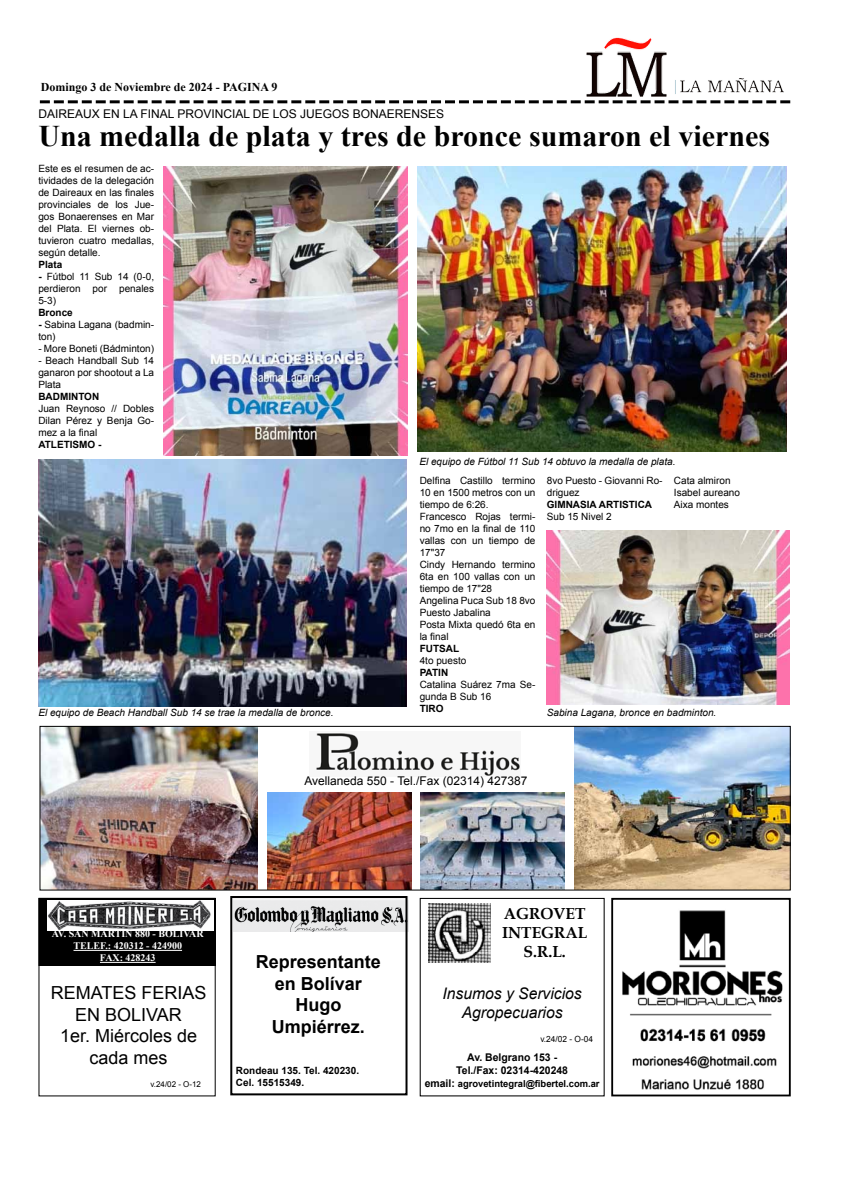
<style>
.page{position:relative;width:842px;height:1191px;background:#fff}
.page>*{position:absolute;margin:0;border:0;box-sizing:border-box;transform-origin:0 0}
.t1{font:700 30px "Times New Roman";color:#000}
.t2{font:18px/21.6px "Arial";color:#000;text-align:center}
.t3{font:700 18px/21.6px "Arial";color:#000;text-align:center}
.t4{font:italic 15.9px/19.1px "Arial";color:#000;text-align:center}
.t5{font:700 15.9px/19.1px "Book Antiqua";color:#000;text-align:center}
.t6{font:12px "Arial";color:#000}
.t7{font:700 12px "Times New Roman";color:#000}
.t8{font:700 10.6px/12.7px "Arial";color:#000;text-align:center}
.t9{font:10px/12px "Arial";color:#000}
.t10{font:italic 10px "Arial";color:#000}
.t11{font:700 10px/12px "Arial";color:#000}
.t12{font:700 10px/12px "Times New Roman";color:#fff;text-align:center}
.t13{font:700 9.6px "Arial";color:#000}
.t14{font:8.5px "Arial";color:#000}
.t15{font:8px "Arial";color:#000}
.s1{font-weight:700}
.s2{font-size:10.6px}
</style>
<div class="page">
<svg style="left:40px;top:100px;width:750px;height:3px"></svg>
<img style="left:586px;top:37px;width:198px;height:60px">
<img style="left:421px;top:792px;width:144px;height:96px">
<img style="left:41px;top:728px;width:217px;height:160px">
<img style="left:574px;top:728px;width:215px;height:160px">
<img style="left:267px;top:792px;width:144px;height:96px">
<img style="left:316px;top:733px;width:204px;height:43px">
<div style="left:39px;top:726px;width:752px;height:164px;border:1px solid #000"></div>
<img style="left:233px;top:896px;width:175px;height:35px">
<div style="left:230px;top:896px;width:177px;height:199px;border:2px solid #000"></div>
<div style="left:39px;top:898px;width:176px;height:67px;background:#000"></div>
<div style="left:38px;top:898px;width:178px;height:68px;border:1px solid #000"></div>
<div style="left:38px;top:898px;width:178px;height:198px;border:1px solid #000"></div>
<img style="left:48px;top:900px;width:165px;height:30px">
<hr style="left:74px;top:950px;width:108px;height:1px;background:#fff">
<hr style="left:100px;top:962px;width:56px;height:1px;background:#fff">
<img style="left:428px;top:904px;width:63px;height:58px">
<img style="left:622px;top:910px;width:161px;height:180px">
<div style="left:611px;top:898px;width:180px;height:198px;border:2px solid #000"></div>
<img style="left:164px;top:167px;width:243px;height:289px">
<img style="left:418px;top:167px;width:369px;height:284px">
<img style="left:546px;top:530px;width:243px;height:174px">
<img style="left:38px;top:459px;width:368px;height:247px">
<p class="t7" style="left:41px;top:79px;width:238px">Domingo 3 de Noviembre de 2024 - PAGINA 9</p>
<p class="t6" style="left:38px;top:105px;width:407px">DAIREAUX EN LA FINAL PROVINCIAL DE LOS JUEGOS BONAERENSES</p>
<h1 class="t1" style="left:38px;top:115px;width:733px">Una medalla de plata y tres de bronce sumaron el viernes</h1>
<p class="t9" style="left:38px;top:162px;width:117px;text-align:justify">Este es el resumen de ac&shy;tividades de la delegación de Daireaux en las finales provinciales de los Jue&shy;gos Bonaerenses en Mar del Plata. El viernes ob&shy;tuvieron cuatro medallas, según detalle.</p>
<p class="t11" style="left:38px;top:258px;width:25px">Plata</p>
<p class="t9" style="left:38px;top:270px;width:117px;text-align:justify"><span class="s1">-</span> Fútbol 11 Sub 14 (0-0, perdieron por penales 5-3)</p>
<p class="t11" style="left:38px;top:306px;width:36px">Bronce</p>
<p class="t9" style="left:38px;top:318px;width:117px"><span class="s1">-</span> Sabina Lagana (badmin&shy;ton)</p>
<p class="t9" style="left:38px;top:342px;width:117px">- More Boneti (Bádminton)</p>
<p class="t9" style="left:38px;top:354px;width:117px;text-align:justify">- Beach Handball Sub 14 ganaron por shootout a La Plata</p>
<p class="t11" style="left:38px;top:390px;width:62px">BADMINTON</p>
<p class="t9" style="left:38px;top:402px;width:117px;text-align:justify">Juan Reynoso // Dobles Dilan Pérez y Benja Go&shy;mez a la final</p>
<p class="t11" style="left:38px;top:438px;width:65px">ATLETISMO -</p>
<p class="t10" style="left:38px;top:706px;width:297px">El equipo de Beach Handball Sub 14 se trae la medalla de bronce.</p>
<p class="t10" style="left:419px;top:454px;width:258px">El equipo de Fútbol 11 Sub 14 obtuvo la medalla de plata.</p>
<p class="t9" style="left:420px;top:475px;width:117px">Delfina Castillo termino<br>10 en 1500 metros con un tiempo de 6:26.<br>Francesco Rojas termi&shy;no 7mo en la final de 110 vallas con un tiempo de<br>17"37<br>Cindy Hernando termino<br>6ta en 100 vallas con un tiempo de 17"28<br>Angelina Puca Sub 18 8vo<br>Puesto Jabalina<br>Posta Mixta quedó 6ta en la final</p>
<p class="t11" style="left:420px;top:643px;width:41px">FUTSAL</p>
<p class="t9" style="left:420px;top:655px;width:48px">4to puesto</p>
<p class="t11" style="left:420px;top:667px;width:13px">Patin</p>
<p class="t9" style="left:420px;top:679px;width:117px">Catalina Suárez 7ma Se&shy;gunda B Sub 16</p>
<p class="t11" style="left:420px;top:703px;width:13px">Tiro</p>
<p class="t9" style="left:547px;top:475px;width:117px">8vo Puesto - Giovanni Ro&shy;driguez</p>
<p class="t11" style="left:547px;top:499px;width:107px">GIMNASIA ARTISTICA</p>
<p class="t9" style="left:547px;top:511px;width:67px">Sub 15 Nivel 2</p>
<p class="t9" style="left:674px;top:475px;width:68px">Cata almiron<br>Isabel aureano<br>Aixa montes</p>
<p class="t10" style="left:547px;top:706px;width:171px">Sabina Lagana, bronce en badminton.</p>
<p class="t6" style="left:304px;top:772px;width:225px">Avellaneda 550 - Tel./Fax (02314) 427387</p>
<p class="t12" style="left:52px;top:927px;width:153px">AV. SAN MARTIN 880 - BOLIVAR<br>TELEF.: 420312 - 424900<br>FAX: 428243</p>
<h2 class="t2" style="left:51px;top:982px;width:157px">REMATES FERIAS<br>EN BOLIVAR<br>1er. Miércoles de cada mes</h2>
<p class="t15" style="left:151px;top:1078px;width:52px">v.24/02 - O-12</p>
<h2 class="t3" style="left:256px;top:951px;width:127px">Representante en Bolívar<br>Hugo<br>Umpiérrez.</h2>
<p class="t11" style="left:236px;top:1064px;width:125px">Rondeau 135. Tel. 420230.<br>Cel. 15515349.</p>
<h3 class="t5" style="left:502px;top:903px;width:87px">AGROVET<br>INTEGRAL<br>S.R.L.</h3>
<h3 class="t4" style="left:443px;top:984px;width:141px">Insumos y Servicios<br>Agropecuarios</h3>
<p class="t8" style="left:456px;top:1051px;width:113px">Av. Belgrano 153 -<br>Tel./Fax: 02314-420248</p>
<p class="t13" style="left:425px;top:1077px;width:176px"><span class="s2">email:</span> agrovetintegral@fibertel.com.ar</p>
<p class="t14" style="left:540px;top:1033px;width:54px">v.24/02 - O-04</p>
</div>
